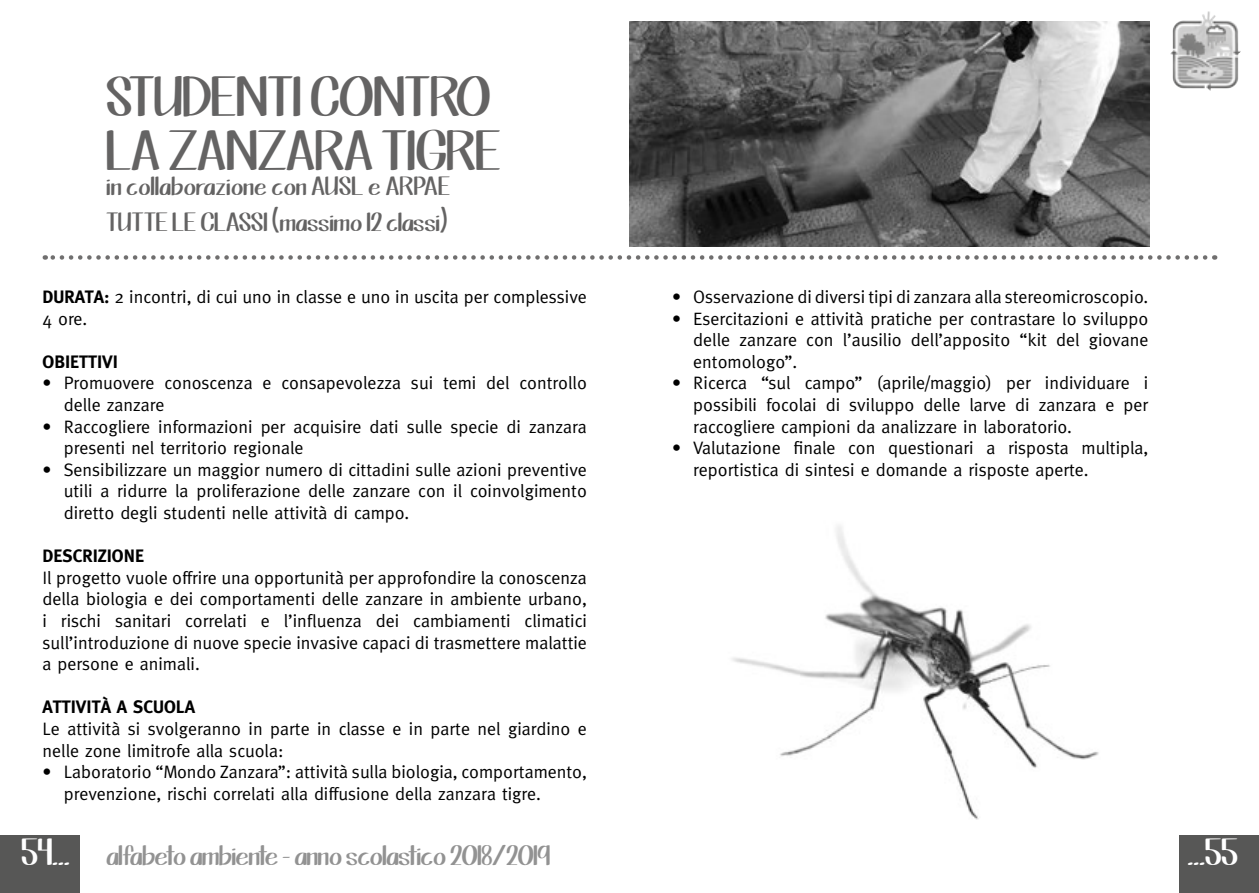
<style>
.page{position:relative;width:1259px;height:893px;background:#fff}
.page>*{position:absolute;margin:0;border:0;box-sizing:border-box;transform-origin:0 0}
.t1{font:45px/54px "KG This Is Not Goodbye";color:#646363}
.t2{font:30px "KG This Is Not Goodbye";color:#fff}
.t3{font:22.5px "KG This Is Not Goodbye";letter-spacing:-.005em;color:#929292}
.t4{font:21px/36px "KG This Is Not Goodbye";letter-spacing:.025em;color:#646363}
.t5{font:18px/21.6px "Meta";color:#000}
.t6{font:700 18px "Meta";color:#000}
.s1{font-weight:700}
.s2{font-size:30px;color:#fff}
</style>
<div class="page">
<img style="left:1170px;top:11px;width:70px;height:80px">
<div style="left:1179px;top:836px;width:80px;height:57px;background:#575756"></div>
<div style="left:0;top:836px;width:80px;height:57px;background:#575756"></div>
<img style="left:732px;top:526px;width:367px;height:294px">
<svg style="left:45px;top:255px;width:1160px;height:5px"></svg>
<img style="left:629px;top:21px;width:520px;height:226px">
<h1 class="t1" style="left:106px;top:71px;width:396px">STUDENTI CONTRO<br>LA ZANZARA TIGRE</h1>
<p class="t4" style="left:106px;top:169px;width:345px">in collaborazione con AUSL e ARPAE<br>TUTTE LE CLASSI (massimo 12 classi)</p>
<p class="t5" style="left:43px;top:286px;width:546px"><span class="s1">DURATA:</span> 2 incontri, di cui uno in classe e uno in uscita per complessive<br>4 ore.</p>
<p class="t6" style="left:43px;top:351px;width:77px">OBIETTIVI</p>
<p class="t5" style="left:64px;top:372px;width:524px;text-indent:-21px">• Promuovere conoscenza e consapevolezza sui temi del controllo delle zanzare</p>
<p class="t5" style="left:64px;top:415px;width:524px;text-indent:-21px">• Raccogliere informazioni per acquisire dati sulle specie di zanzara presenti nel territorio regionale</p>
<p class="t5" style="left:64px;top:459px;width:524px;text-align:justify;text-indent:-21px">• Sensibilizzare un maggior numero di cittadini sulle azioni preventive utili a ridurre la proliferazione delle zanzare con il coinvolgimento diretto degli studenti nelle attività di campo.</p>
<p class="t6" style="left:43px;top:546px;width:103px">DESCRIZIONE</p>
<p class="t5" style="left:43px;top:567px;width:546px;text-align:justify">Il progetto vuole offrire una opportunità per approfondire la conoscenza della biologia e dei comportamenti delle zanzare in ambiente urbano, i rischi sanitari correlati e l’influenza dei cambiamenti climatici sull’introduzione di nuove specie invasive capaci di trasmettere malattie a persone e animali.</p>
<p class="t6" style="left:43px;top:697px;width:154px">ATTIVITÀ A SCUOLA</p>
<p class="t5" style="left:43px;top:718px;width:546px">Le attività si svolgeranno in parte in classe e in parte nel giardino e nelle zone limitrofe alla scuola:</p>
<p class="t5" style="left:64px;top:761px;width:524px;text-indent:-21px">• Laboratorio “Mondo Zanzara”: attività sulla biologia, comportamento, prevenzione, rischi correlati alla diffusione della zanzara tigre.</p>
<p class="t5" style="left:672px;top:286px;width:478px">• Osservazione di diversi tipi di zanzara alla stereomicroscopio.</p>
<p class="t5" style="left:693px;top:307px;width:456px;text-align:justify;text-indent:-21px">• Esercitazioni e attività pratiche per contrastare lo sviluppo delle zanzare con l’ausilio dell’apposito “kit del giovane entomologo”.</p>
<p class="t5" style="left:693px;top:372px;width:456px;text-align:justify;text-indent:-21px">• Ricerca “sul campo” (aprile/maggio) per individuare i possibili focolai di sviluppo delle larve di zanzara e per raccogliere campioni da analizzare in laboratorio.</p>
<p class="t5" style="left:693px;top:437px;width:456px;text-indent:-21px">• Valutazione finale con questionari a risposta multipla, reportistica di sintesi e domande a risposte aperte.</p>
<p class="t3" style="left:21px;top:838px;width:530px"><span class="s2">54…</span> alfabeto ambiente - anno scolastico 2018/2019</p>
<h2 class="t2" style="left:1187px;top:830px;width:52px">…55</h2>
</div>
